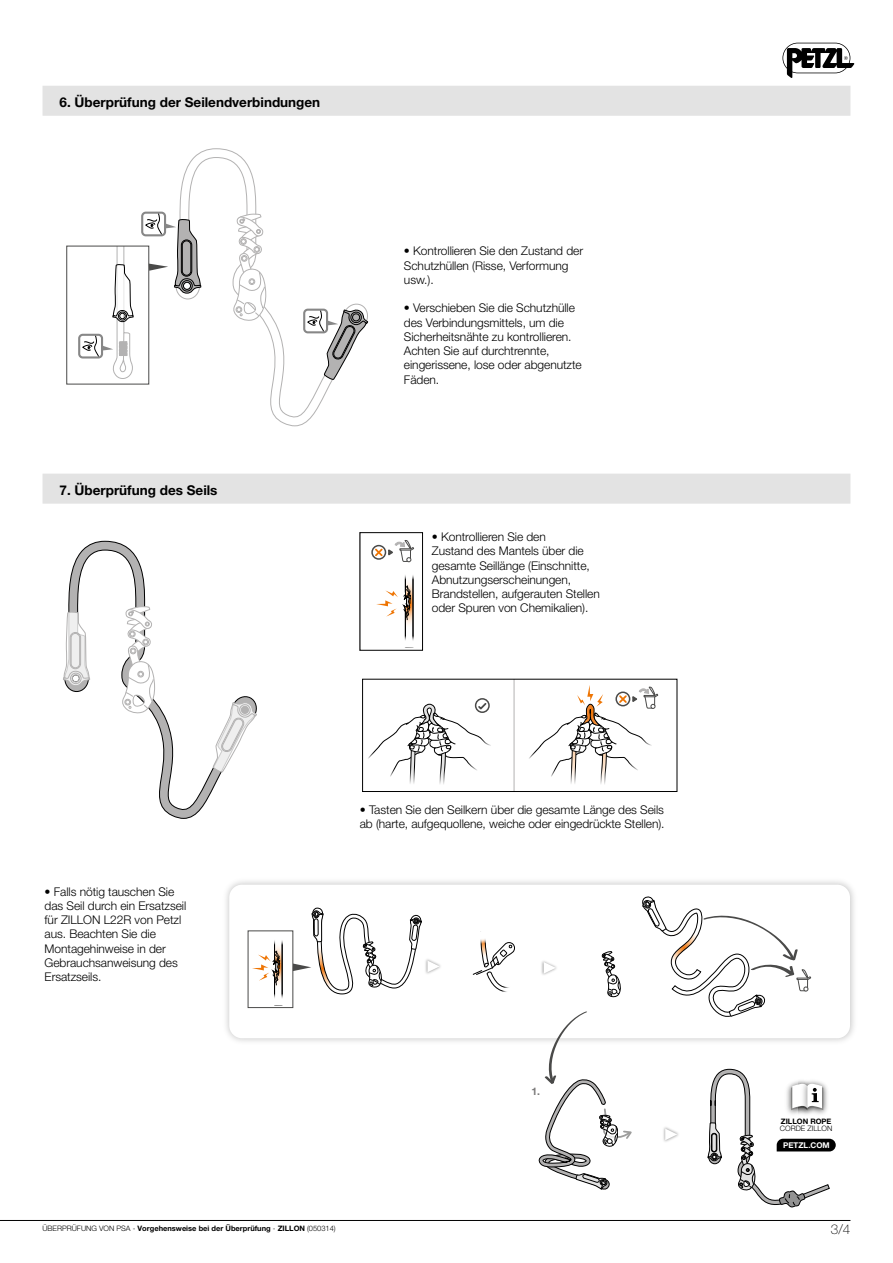
<style>
.page{position:relative;width:893px;height:1263px;background:#fff}
.page>*{position:absolute;margin:0;border:0;box-sizing:border-box;transform-origin:0 0}
.EUR_-_SOUSTITRE{font:700 13.5px "Helvetica Neue LT Pro";color:#000}
.t1{font:100 13.5px "Helvetica Neue LT Pro";color:#000}
.EUR_-_STD{font:300 12px/14.2px "Helvetica Neue LT Pro";letter-spacing:-.005em;color:#000}
.t2{font:700 10.5px "Helvetica Neue LT Pro";color:#7c7b7b}
.t3{font:700 7.95px "Helvetica Neue LT Pro";color:#fff}
.t4{font:700 7.5px "Helvetica Neue LT Pro";color:#000}
.t5{font:300 7.5px/7.5px "Helvetica Neue LT Pro";color:#000}
.s1{font-weight:300}
.s2{font-weight:700}
</style>
<div class="page">
<svg style="left:782px;top:43px;width:72px;height:35px"></svg>
<hr style="left:0;top:1220px;width:850px;height:1px;background:#000">
<div style="left:66px;top:246px;width:83px;height:138px;border:1px solid #4a4a49"></div>
<div style="left:78px;top:334px;width:25px;height:24px;border:2px solid #878787;border-radius:4px"></div>
<svg style="left:82px;top:246px;width:52px;height:133px"></svg>
<div style="left:141px;top:212px;width:25px;height:24px;border:2px solid #878787;border-radius:4px"></div>
<svg style="left:145px;top:148px;width:224px;height:278px"></svg>
<svg style="left:66px;top:541px;width:188px;height:278px"></svg>
<svg style="left:120px;top:606px;width:38px;height:109px"></svg>
<svg style="left:63px;top:611px;width:28px;height:75px"></svg>
<div style="left:70px;top:673px;width:11px;height:11px;border:1px solid #b3b2b2;border-radius:50%"></div>
<svg style="left:213px;top:700px;width:44px;height:73px"></svg>
<svg style="left:368px;top:681px;width:291px;height:109px"></svg>
<div style="left:362px;top:679px;width:315px;height:113px;border:1px solid #000"></div>
<svg style="left:371px;top:540px;width:43px;height:108px"></svg>
<div style="left:360px;top:532px;width:63px;height:118px;border:1px solid #000"></div>
<img style="left:425px;top:959px;width:16px;height:15px">
<svg style="left:428px;top:960px;width:12px;height:12px"></svg>
<img style="left:541px;top:961px;width:16px;height:14px">
<svg style="left:544px;top:962px;width:12px;height:12px"></svg>
<img style="left:663px;top:1127px;width:16px;height:15px">
<svg style="left:665px;top:1128px;width:12px;height:12px"></svg>
<svg style="left:252px;top:940px;width:31px;height:58px"></svg>
<svg style="left:293px;top:879px;width:129px;height:116px"></svg>
<svg style="left:472px;top:931px;width:43px;height:61px"></svg>
<svg style="left:642px;top:896px;width:170px;height:121px"></svg>
<svg style="left:601px;top:951px;width:20px;height:47px"></svg>
<svg style="left:538px;top:1011px;width:96px;height:179px"></svg>
<svg style="left:707px;top:1068px;width:129px;height:140px"></svg>
<div style="left:43px;top:86px;width:807px;height:30px;background:#e3e3e3"></div>
<div style="left:43px;top:474px;width:807px;height:30px;background:#e3e3e3"></div>
<p class="EUR_-_SOUSTITRE" style="left:60px;top:94px;width:262px">6. Überprüfung der Seilendverbindungen</p>
<p class="EUR_-_SOUSTITRE" style="left:60px;top:482px;width:160px">7. Überprüfung des Seils</p>
<p class="EUR_-_STD" style="left:404px;top:244px;width:181px">• Kontrollieren Sie den Zustand der<br>Schutzhüllen (Risse, Verformung usw.).</p>
<p class="EUR_-_STD" style="left:404px;top:301px;width:179px">• Verschieben Sie die Schutzhülle des Verbindungsmittels, um die<br>Sicherheitsnähte zu kontrollieren.<br>Achten Sie auf durchtrennte, eingerissene, lose oder abgenutzte<br>Fäden.</p>
<p class="EUR_-_STD" style="left:432px;top:529px;width:169px">• Kontrollieren Sie den<br>Zustand des Mantels über die gesamte Seillänge (Einschnitte,<br>Abnutzungserscheinungen,<br>Brandstellen, aufgerauten Stellen oder Spuren von Chemikalien).</p>
<p class="EUR_-_STD" style="left:45px;top:884px;width:143px">• Falls nötig tauschen Sie das Seil durch ein Ersatzseil für ZILLON L22R von Petzl aus. Beachten Sie die<br>Montagehinweise in der<br>Gebrauchsanweisung des<br>Ersatzseils.</p>
<p class="EUR_-_STD" style="left:360px;top:802px;width:306px">• Tasten Sie den Seilkern über die gesamte Länge des Seils ab (harte, aufgequollene, weiche oder eingedrückte Stellen).</p>
<p class="t2" style="left:531px;top:1084px;width:10px">1.</p>
<p class="t4" style="left:43px;top:1224px;width:295px"><span class="s1">ÜBERPRÜFUNG VON PSA -</span> Vorgehensweise bei der Überprüfung <span class="s1">-</span> ZILLON <span class="s1">(050314)</span></p>
<p class="t5" style="left:780px;top:1117px;width:54px"><span class="s2">ZILLON ROPE<br></span>CORDE ZILLON</p>
<p class="t3" style="left:783px;top:1140px;width:48px">PETZL.COM</p>
<p class="t1" style="left:831px;top:1222px;width:21px">3/4</p>
</div>
